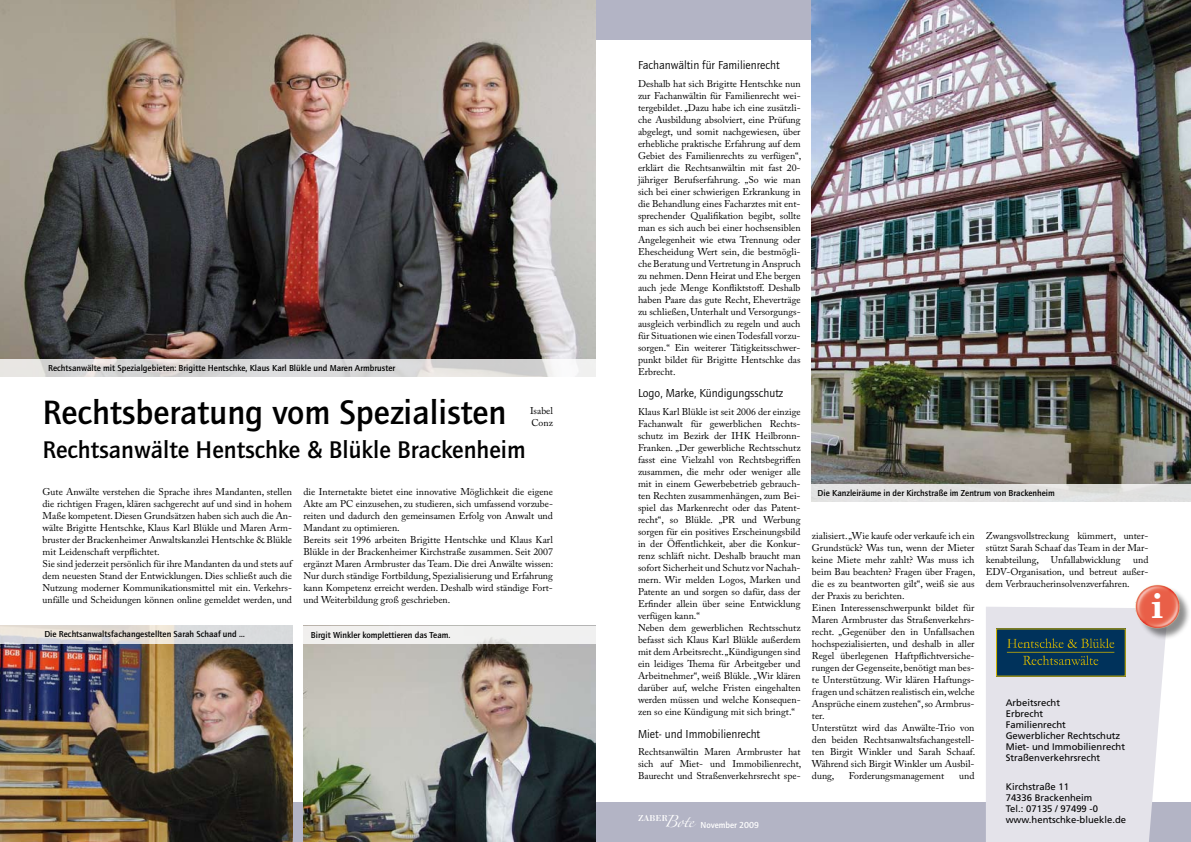
<style>
.page{position:relative;width:1191px;height:842px;background:#fff}
.page>*{position:absolute;margin:0;border:0;box-sizing:border-box;transform-origin:0 0}
.t1{font:500 35px "Quay Sans";color:#000}
.t2{font:700 34px "New Century Schlbk";color:#fff}
.t3{font:500 25px "Quay Sans";color:#000}
.t4{font:12px "Quay Sans";color:#000}
.t5{font:9.8px/12px "Adobe Caslon Pro";color:#000}
.t6{font:9.5px/11px "Frutiger";color:#000}
.t7{font:500 9px "Quay Sans";color:#000}
.t8{font:500 9px "Quay Sans";color:#fff}
.t9{font:8.9px "Bodoni";color:#fff}
.s1{font-family:"Zapfino Extra LTX One";font-weight:400;font-size:10.9px}
</style>
<div class="page">
<div style="left:0;top:0;width:1191px;height:40px;background:#b3b4c5"></div>
<div style="left:0;top:802px;width:1191px;height:40px;background:#b3b4c5"></div>
<img style="left:0;top:644px;width:292px;height:198px">
<img style="left:812px;top:0;width:379px;height:483px">
<svg style="left:0;top:625px;width:293px;height:19px;background:#dfddda"></svg>
<div style="left:809px;top:483px;width:382px;height:18px;background:#e2e2e1"></div>
<img style="left:303px;top:644px;width:292px;height:198px">
<div style="left:300px;top:626px;width:321px;height:18px;background:linear-gradient(to right,#f0efed,#f3f4f4)"></div>
<img style="left:0;top:0;width:595px;height:359px">
<svg style="left:0;top:359px;width:595px;height:18px;background:#dcdbda"></svg>
<svg style="left:986px;top:607px;width:179px;height:235px;background:#e1e0e5"></svg>
<img style="left:998px;top:630px;width:125px;height:45px">
<div style="left:1134px;top:584px;width:57px;height:66px;background:#000;opacity:.45"></div>
<img style="left:1129px;top:584px;width:52px;height:49px">
<p class="t7" style="left:48px;top:363px;width:348px">Rechtsanwälte mit Spezialgebieten: Brigitte Hentschke, Klaus Karl Blükle und Maren Armbruster</p>
<h1 class="t1" style="left:43px;top:393px;width:465px">Rechtsberatung vom Spezialisten</h1>
<p class="t5" style="left:530px;top:404px;width:24px">Isabel</p>
<p class="t5" style="left:531px;top:416px;width:23px">Conz</p>
<h3 class="t3" style="left:43px;top:435px;width:484px">Rechtsanwälte Hentschke &amp; Blükle Brackenheim</h3>
<p class="t5" style="left:43px;top:486px;width:251px">Gute Anwälte verstehen die Sprache ihres Mandanten, stellen die richtigen Fragen, klären sachgerecht auf und sind in hohem Maße kompetent. Diesen Grundsätzen haben sich auch die An&shy;wälte Brigitte Hentschke, Klaus Karl Blükle und Maren Arm&shy;bruster der Brackenheimer Anwaltskanzlei Hentschke &amp; Blükle mit Leidenschaft verpflichtet.<br>Sie sind jederzeit persönlich für ihre Mandanten da und stets auf dem neuesten Stand der Entwicklungen. Dies schließt auch die Nutzung moderner Kommunikationsmittel mit ein. Verkehrs&shy;unfälle und Scheidungen können online gemeldet werden, und</p>
<p class="t7" style="left:44px;top:629px;width:202px">Die Rechtsanwaltsfachangestellten Sarah Schaaf und …</p>
<p class="t5" style="left:303px;top:486px;width:251px">die Internetakte bietet eine innovative Möglichkeit die eigene Akte am PC einzusehen, zu studieren, sich umfassend vorzube&shy;reiten und dadurch den gemeinsamen Erfolg von Anwalt und Mandant zu optimieren.<br>Bereits seit 1996 arbeiten Brigitte Hentschke und Klaus Karl Blükle in der Brackenheimer Kirchstraße zusammen. Seit 2007 ergänzt Maren Armbruster das Team. Die drei Anwälte wissen:<br>Nur durch ständige Fortbildung, Spezialisierung und Erfahrung kann Kompetenz erreicht werden. Deshalb wird ständige Fort&shy;und Weiterbildung groß geschrieben.</p>
<p class="t7" style="left:311px;top:630px;width:141px">Birgit Winkler komplettieren das Team.</p>
<p class="t4" style="left:638px;top:59px;width:143px">Fachanwältin für Familienrecht</p>
<p class="t5" style="left:638px;top:77px;width:165px;text-align:justify">Deshalb hat sich Brigitte Hentschke nun zur Fachanwältin für Familienrecht wei&shy;tergebildet. „Dazu habe ich eine zusätzli&shy;che Ausbildung absolviert, eine Prüfung abgelegt, und somit nachgewiesen, über erhebliche praktische Erfahrung auf dem Gebiet des Familienrechts zu verfügen“, erklärt die Rechtsanwältin mit fast 20- jähriger Berufserfahrung. „So wie man sich bei einer schwierigen Erkrankung in die Behandlung eines Facharztes mit ent&shy;sprechender Qualifikation begibt, sollte man es sich auch bei einer hochsensiblen Angelegenheit wie etwa Trennung oder Ehescheidung Wert sein, die bestmögli&shy;che Beratung und Vertretung in Anspruch zu nehmen. Denn Heirat und Ehe bergen auch jede Menge Konfliktstoff. Deshalb haben Paare das gute Recht, Eheverträge zu schließen, Unterhalt und Versorgungs&shy;ausgleich verbindlich zu regeln und auch für Situationen wie einen Todesfall vorzu&shy;sorgen.“ Ein weiterer Tätigkeitsschwer&shy;punkt bildet für Brigitte Hentschke das Erbrecht.</p>
<p class="t4" style="left:638px;top:387px;width:147px">Logo, Marke, Kündigungsschutz</p>
<p class="t5" style="left:638px;top:406px;width:164px">Klaus Karl Blükle ist seit 2006 der einzige Fachanwalt für gewerblichen Rechts&shy;schutz im Bezirk der IHK Heilbronn-Franken. „Der gewerbliche Rechtsschutz fasst eine Vielzahl von Rechtsbegriffen zusammen, die mehr oder weniger alle mit in einem Gewerbebetrieb gebrauch&shy;ten Rechten zusammenhängen, zum Bei&shy;spiel das Markenrecht oder das Patent&shy;recht“, so Blükle. „PR und Werbung sorgen für ein positives Erscheinungsbild in der Öffentlichkeit, aber die Konkur&shy;renz schläft nicht. Deshalb braucht man sofort Sicherheit und Schutz vor Nachah&shy;mern. Wir melden Logos, Marken und Patente an und sorgen so dafür, dass der Erfinder allein über seine Entwicklung verfügen kann.“<br>Neben dem gewerblichen Rechtsschutz befasst sich Klaus Karl Blükle außerdem mit dem Arbeitsrecht. „Kündigungen sind ein leidiges Thema für Arbeitgeber und Arbeitnehmer“, weiß Blükle. „Wir klären darüber auf, welche Fristen eingehalten werden müssen und welche Konsequen&shy;zen so eine Kündigung mit sich bringt.“</p>
<p class="t4" style="left:638px;top:727px;width:124px">Miet- und Immobilienrecht</p>
<p class="t5" style="left:638px;top:746px;width:165px;text-align:justify">Rechtsanwältin Maren Armbruster hat sich auf Miet- und Immobilienrecht, Baurecht und Straßenverkehrsrecht spe-</p>
<p class="t9" style="left:638px;top:812px;width:31px">ZABER</p>
<p class="t8" style="left:664px;top:819px;width:96px"><span class="s1">Bote</span> November 2009</p>
<p class="t7" style="left:817px;top:488px;width:239px">Die Kanzleiräume in der Kirchstraße im Zentrum von Brackenheim</p>
<p class="t5" style="left:812px;top:530px;width:165px">zialisiert. „Wie kaufe oder verkaufe ich ein Grundstück? Was tun, wenn der Mieter keine Miete mehr zahlt? Was muss ich beim Bau beachten? Fragen über Fragen, die es zu beantworten gilt“, weiß sie aus der Praxis zu berichten.<br>Einen Interessenschwerpunkt bildet für Maren Armbruster das Straßenverkehrs&shy;recht. „Gegenüber den in Unfallsachen hochspezialisierten, und deshalb in aller Regel überlegenen Haftpflichtversiche&shy;rungen der Gegenseite, benötigt man bes&shy;te Unterstützung. Wir klären Haftungs&shy;fragen und schätzen realistisch ein, welche Ansprüche einem zustehen“, so Armbrus&shy;ter.<br>Unterstützt wird das Anwälte-Trio von den beiden Rechtsanwaltsfachangestell&shy;ten Birgit Winkler und Sarah Schaaf.<br>Während sich Birgit Winkler um Ausbil&shy;dung,</p>
<p class="t5" style="left:848px;top:769px;width:97px">Forderungsmanagement</p>
<p class="t5" style="left:959px;top:769px;width:17px">und</p>
<p class="t5" style="left:986px;top:530px;width:164px;text-align:justify">Zwangsvollstreckung kümmert, unter&shy;stützt Sarah Schaaf das Team in der Mar&shy;kenabteilung, Unfallabwicklung</p>
<p class="t5" style="left:986px;top:554px;width:164px;text-align:justify;text-indent:147px">und EDV-Organisation, und betreut außer&shy;dem Verbraucherinsolvenzverfahren.</p>
<h2 class="t2" style="left:1151px;top:584px;width:14px">i</h2>
<p class="t6" style="left:1005px;top:697px;width:121px">Arbeitsrecht<br>Erbrecht<br>Familienrecht<br>Gewerblicher Rechtschutz<br>Miet- und Immobilienrecht<br>Straßenverkehrsrecht</p>
<p class="t6" style="left:1005px;top:781px;width:122px">Kirchstraße 11<br>74336 Brackenheim<br>Tel.: 07135 / 97499 -0 www.hentschke-bluekle.de</p>
</div>
